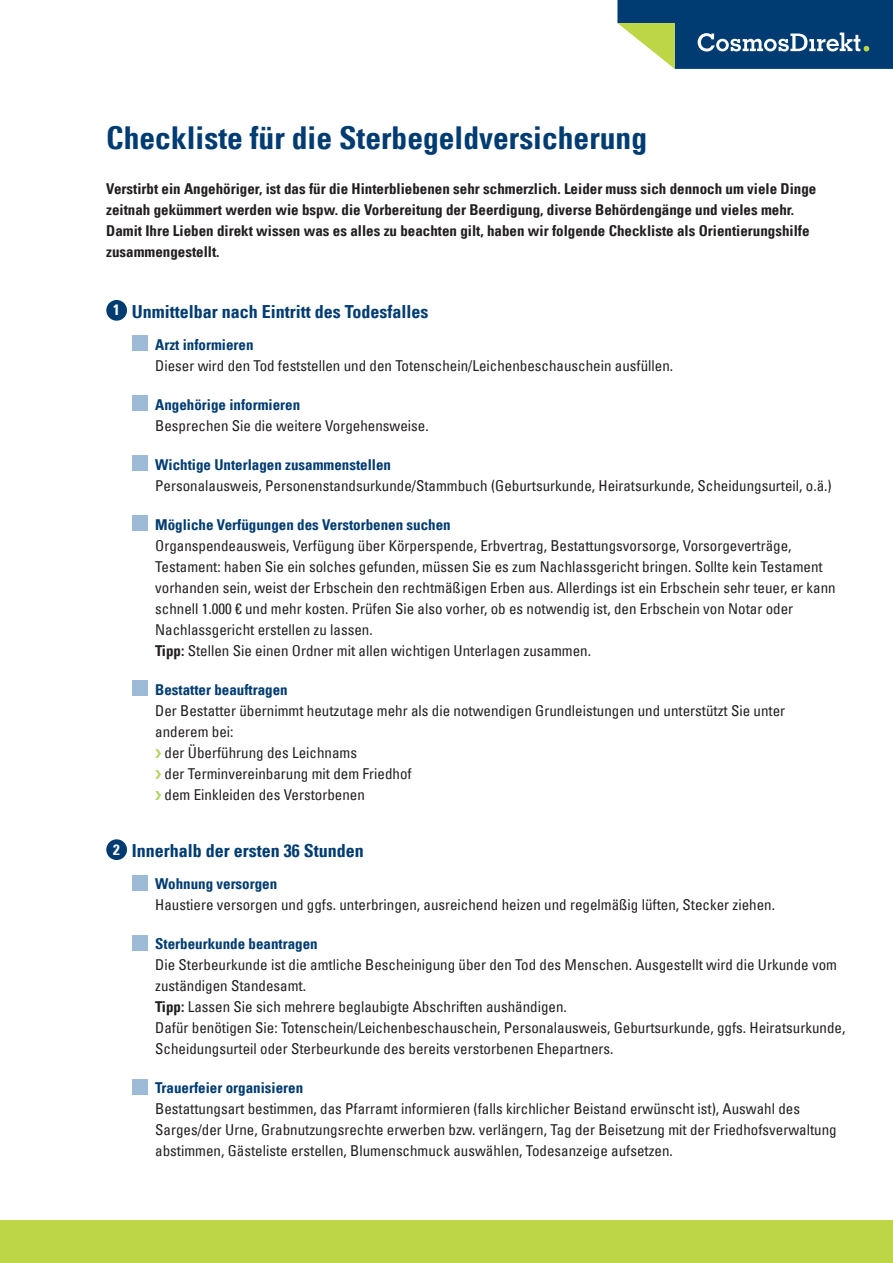
<style>
.page{position:relative;width:893px;height:1263px;background:#fff}
.page>*{position:absolute;margin:0;border:0;box-sizing:border-box;transform-origin:0 0}
.t1{font:700 condensed 31.5px "Univers LT";color:#003c72}
.t2{font:700 condensed 18px "Univers LT";color:#003c72}
.t3{font:condensed 15px/21px "Univers LT";color:#231f20}
.t4{font:700 condensed 15px/21px "Univers LT";color:#231f20}
.t5{font:700 condensed 15px "Univers LT";color:#003c72}
.t6{font:700 condensed 15px "Univers LT";color:#fff}
.s1{font-weight:700}
</style>
<div class="page">
<div style="left:0;top:1220px;width:893px;height:43px;background:#bcd646"></div>
<div style="left:106px;top:300px;width:21px;height:21px;background:#003c72;border-radius:50%"></div>
<div style="left:132px;top:335px;width:15px;height:16px;background:#9dbbd7"></div>
<div style="left:132px;top:395px;width:15px;height:16px;background:#9dbbd7"></div>
<div style="left:132px;top:455px;width:15px;height:16px;background:#9dbbd7"></div>
<div style="left:132px;top:515px;width:15px;height:16px;background:#9dbbd7"></div>
<div style="left:132px;top:680px;width:15px;height:16px;background:#9dbbd7"></div>
<div style="left:106px;top:839px;width:21px;height:21px;background:#003c72;border-radius:50%"></div>
<div style="left:132px;top:875px;width:15px;height:15px;background:#9dbbd7"></div>
<div style="left:132px;top:935px;width:15px;height:15px;background:#9dbbd7"></div>
<div style="left:132px;top:1079px;width:15px;height:15px;background:#9dbbd7"></div>
<svg style="left:617px;top:0;width:276px;height:69px"></svg>
<p class="t1" style="left:106px;top:119px;width:542px">Checkliste für die Sterbegeldversicherung</p>
<p class="t4" style="left:106px;top:178px;width:712px">Verstirbt ein Angehöriger, ist das für die Hinterbliebenen sehr schmerzlich. Leider muss sich dennoch um viele Dinge zeitnah gekümmert werden wie bspw. die Vorbereitung der Beerdigung, diverse Behördengänge und vieles mehr.<br>Damit Ihre Lieben direkt wissen was es alles zu beachten gilt, haben wir folgende Checkliste als Orientierungshilfe zusammengestellt.</p>
<p class="t6" style="left:113px;top:301px;width:8px">1</p>
<p class="t2" style="left:132px;top:301px;width:298px">Unmittelbar nach Eintritt des Todesfalles</p>
<p class="t5" style="left:155px;top:335px;width:100px">Arzt informieren</p>
<p class="t3" style="left:155px;top:354px;width:520px">Dieser wird den Tod feststellen und den Totenschein/Leichenbeschauschein ausfüllen.</p>
<p class="t5" style="left:155px;top:395px;width:146px">Angehörige informieren</p>
<p class="t3" style="left:155px;top:414px;width:275px">Besprechen Sie die weitere Vorgehensweise.</p>
<p class="t5" style="left:155px;top:455px;width:237px">Wichtige Unterlagen zusammenstellen</p>
<p class="t3" style="left:155px;top:474px;width:678px">Personalausweis, Personenstandsurkunde/Stammbuch (Geburtsurkunde, Heiratsurkunde, Scheidungsurteil, o.ä.)</p>
<p class="t5" style="left:155px;top:515px;width:297px">Mögliche Verfügungen des Verstorbenen suchen</p>
<p class="t3" style="left:155px;top:534px;width:682px">Organspendeausweis, Verfügung über Körperspende, Erbvertrag, Bestattungsvorsorge, Vorsorgeverträge, Testament: haben Sie ein solches gefunden, müssen Sie es zum Nachlassgericht bringen. Sollte kein Testament vorhanden sein, weist der Erbschein den rechtmäßigen Erben aus. Allerdings ist ein Erbschein sehr teuer, er kann schnell 1.000 € und mehr kosten. Prüfen Sie also vorher, ob es notwendig ist, den Erbschein von Notar oder Nachlassgericht erstellen zu lassen.<br><span class="s1">Tipp:</span> Stellen Sie einen Ordner mit allen wichtigen Unterlagen zusammen.</p>
<p class="t5" style="left:155px;top:680px;width:134px">Bestatter beauftragen</p>
<p class="t3" style="left:155px;top:699px;width:631px">Der Bestatter übernimmt heutzutage mehr als die notwendigen Grundleistungen und unterstützt Sie unter anderem bei:</p>
<p class="t3" style="left:165px;top:741px;width:194px">der Überführung des Leichnams</p>
<p class="t3" style="left:165px;top:762px;width:249px">der Terminvereinbarung mit dem Friedhof</p>
<p class="t3" style="left:165px;top:783px;width:202px">dem Einkleiden des Verstorbenen</p>
<p class="t6" style="left:113px;top:840px;width:8px">2</p>
<p class="t2" style="left:132px;top:840px;width:233px">Innerhalb der ersten 36 Stunden</p>
<p class="t5" style="left:155px;top:874px;width:124px">Wohnung versorgen</p>
<p class="t3" style="left:155px;top:894px;width:621px">Haustiere versorgen und ggfs. unterbringen, ausreichend heizen und regelmäßig lüften, Stecker ziehen.</p>
<p class="t5" style="left:155px;top:934px;width:164px">Sterbeurkunde beantragen</p>
<p class="t3" style="left:155px;top:954px;width:683px">Die Sterbeurkunde ist die amtliche Bescheinigung über den Tod des Menschen. Ausgestellt wird die Urkunde vom zuständigen Standesamt.</p>
<p class="t3" style="left:155px;top:996px;width:413px"><span class="s1">Tipp:</span> Lassen Sie sich mehrere beglaubigte Abschriften aushändigen.</p>
<p class="t3" style="left:155px;top:1017px;width:692px">Dafür benötigen Sie: Totenschein/Leichenbeschauschein, Personalausweis, Geburtsurkunde, ggfs. Heiratsurkunde,<br>Scheidungsurteil oder Sterbeurkunde des bereits verstorbenen Ehepartners.</p>
<p class="t5" style="left:155px;top:1078px;width:150px">Trauerfeier organisieren</p>
<p class="t3" style="left:155px;top:1098px;width:683px">Bestattungsart bestimmen, das Pfarramt informieren (falls kirchlicher Beistand erwünscht ist), Auswahl des<br>Sarges/der Urne, Grabnutzungsrechte erwerben bzw. verlängern, Tag der Beisetzung mit der Friedhofsverwaltung abstimmen, Gästeliste erstellen, Blumenschmuck auswählen, Todesanzeige aufsetzen.</p>
</div>
